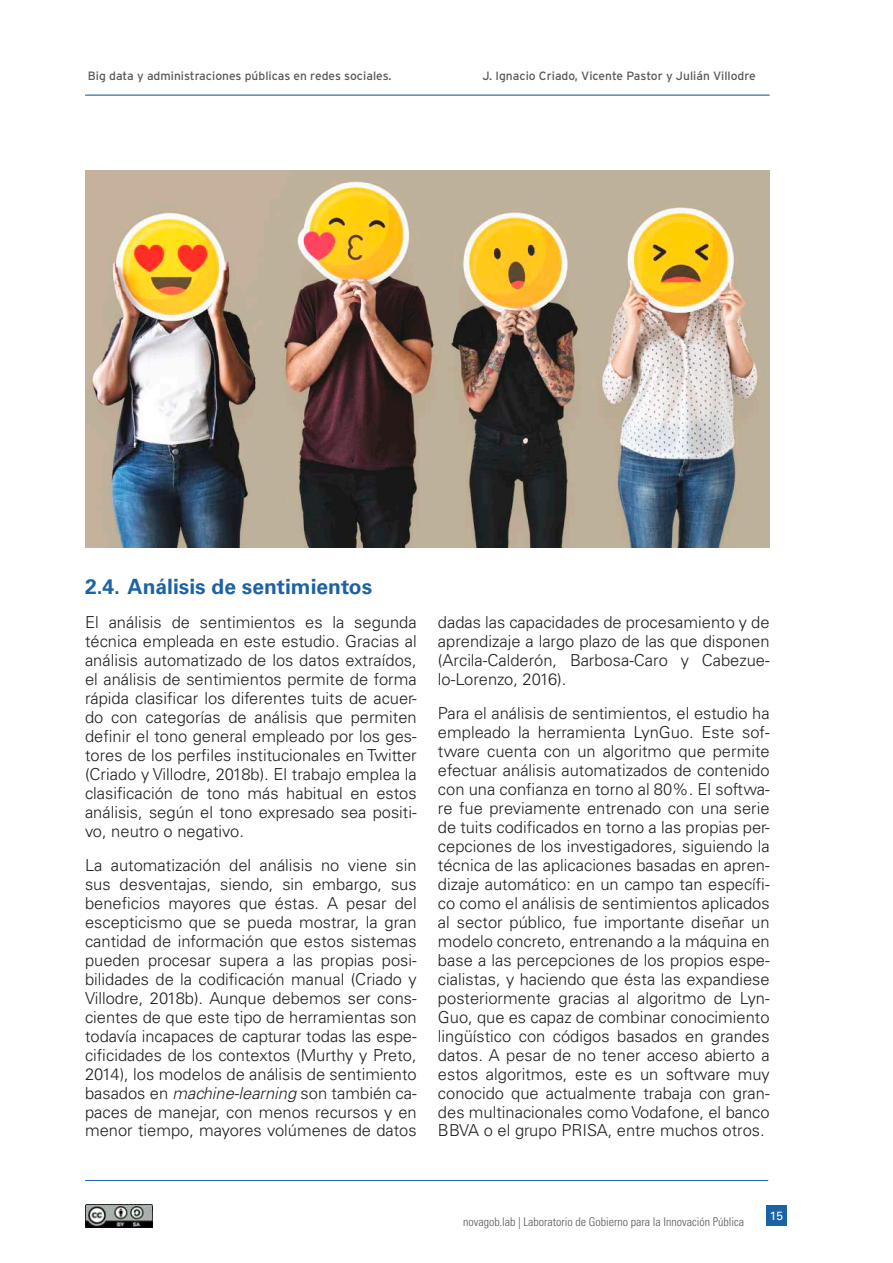
<style>
.page{position:relative;width:893px;height:1263px;background:#fff}
.page>*{position:absolute;margin:0;border:0;box-sizing:border-box;transform-origin:0 0}
.t1{font:700 21px "Univers";color:#1c63a6}
.t2{font:300 16.5px/19px "Univers";color:#231f20;text-align:justify}
.t3{font:12px "Interstate";color:#57585a}
.t4{font:300 condensed 12px "Univers";color:#57585a}
.t5{font:12px "Univers";color:#fff}
.s1{font-style:italic}
</style>
<div class="page">
<hr style="left:85px;top:95px;width:685px;height:1px;background:#1c63a6">
<div style="left:766px;top:1205px;width:21px;height:20px;background:#1c63a6"></div>
<img style="left:85px;top:1204px;width:67px;height:24px">
<hr style="left:85px;top:1180px;width:683px;height:1px;background:#1c63a6">
<img style="left:85px;top:170px;width:685px;height:377px">
<p class="t3" style="left:88px;top:69px;width:305px">Big data y administraciones públicas en redes sociales.</p>
<p class="t3" style="left:482px;top:69px;width:275px">J. Ignacio Criado, Vicente Pastor y Julián Villodre</p>
<p class="t1" style="left:85px;top:574px;width:289px">2.4. Análisis de sentimientos</p>
<p class="t2" style="left:85px;top:613px;width:333px">El análisis de sentimientos es la segunda técnica empleada en este estudio. Gracias al análisis automatizado de los datos extraídos, el análisis de sentimientos permite de forma rápida clasificar los diferentes tuits de acuer&shy;do con categorías de análisis que permiten definir el tono general empleado por los ges&shy;tores de los perfiles institucionales en Twitter (Criado y Villodre, 2018b). El trabajo emplea la clasificación de tono más habitual en estos análisis, según el tono expresado sea positi&shy;vo, neutro o negativo.</p>
<p class="t2" style="left:85px;top:855px;width:333px">La automatización del análisis no viene sin sus desventajas, siendo, sin embargo, sus beneficios mayores que éstas. A pesar del escepticismo que se pueda mostrar, la gran cantidad de información que estos sistemas pueden procesar supera a las propias posi&shy;bilidades de la codificación manual (Criado y Villodre, 2018b). Aunque debemos ser cons&shy;cientes de que este tipo de herramientas son todavía incapaces de capturar todas las espe&shy;cificidades de los contextos (Murthy y Preto, 2014), los modelos de análisis de sentimiento basados en <span class="s1">machine-learning</span> son también ca&shy;paces de manejar, con menos recursos y en menor tiempo, mayores volúmenes de datos</p>
<p class="t2" style="left:438px;top:613px;width:333px">dadas las capacidades de procesamiento y de aprendizaje a largo plazo de las que disponen (Arcila-Calderón, Barbosa-Caro y Cabezue&shy;lo-Lorenzo, 2016).</p>
<p class="t2" style="left:438px;top:704px;width:333px">Para el análisis de sentimientos, el estudio ha empleado la herramienta LynGuo. Este sof&shy;tware cuenta con un algoritmo que permite efectuar análisis automatizados de contenido con una confianza en torno al 80%. El softwa&shy;re fue previamente entrenado con una serie de tuits codificados en torno a las propias per&shy;cepciones de los investigadores, siguiendo la técnica de las aplicaciones basadas en apren&shy;dizaje automático: en un campo tan específi&shy;co como el análisis de sentimientos aplicados al sector público, fue importante diseñar un modelo concreto, entrenando a la máquina en base a las percepciones de los propios espe&shy;cialistas, y haciendo que ésta las expandiese posteriormente gracias al algoritmo de Lyn-Guo, que es capaz de combinar conocimiento lingüístico con códigos basados en grandes datos. A pesar de no tener acceso abierto a estos algoritmos, este es un software muy conocido que actualmente trabaja con gran&shy;des multinacionales como Vodafone, el banco BBVA o el grupo PRISA, entre muchos otros.</p>
<p class="t4" style="left:463px;top:1214px;width:283px">novagob.lab | Laboratorio de Gobierno para la Innovación Pública</p>
<p class="t5" style="left:770px;top:1208px;width:15px">15</p>
</div>
